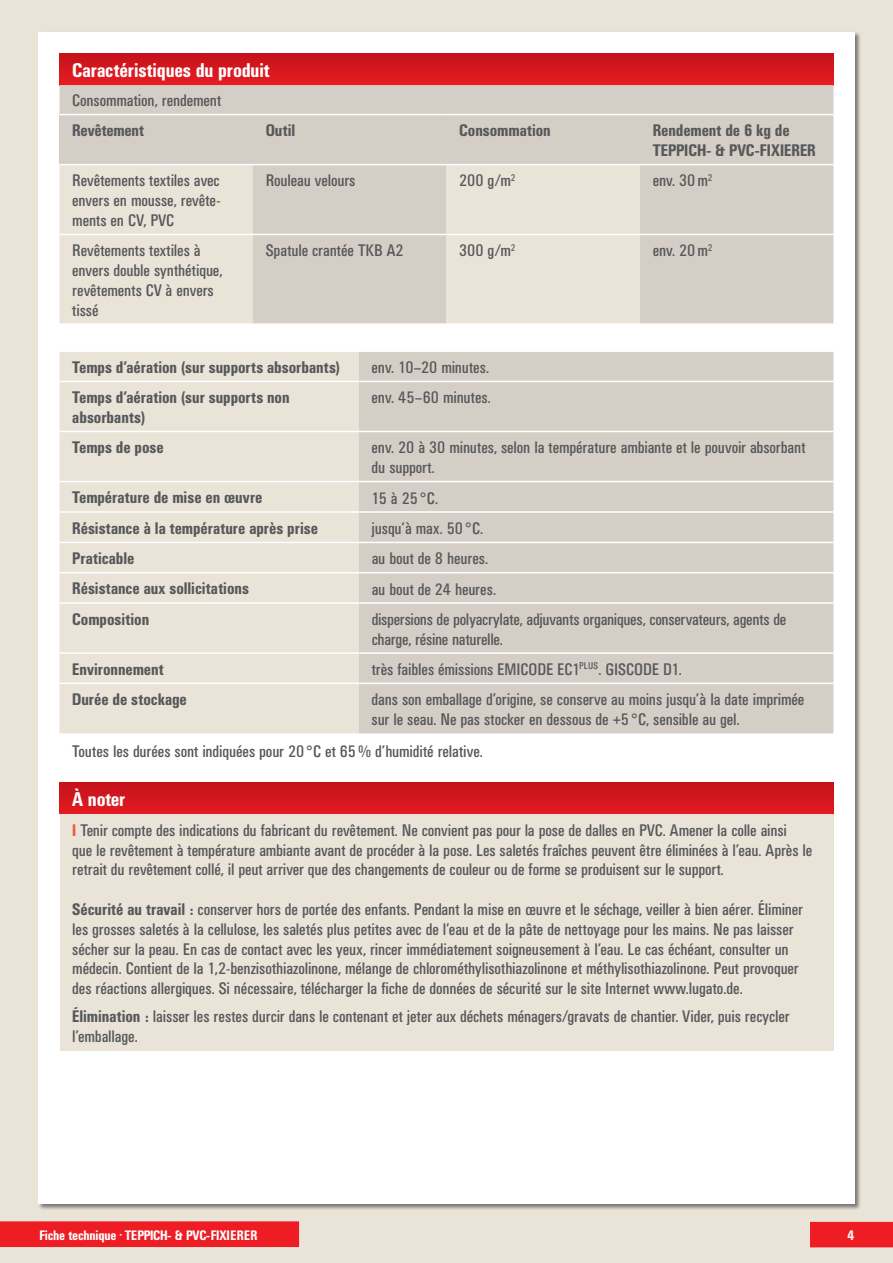
<style>
.page{position:relative;width:893px;height:1263px;background:#e9e3d8}
.page>*{position:absolute;margin:0;border:0;box-sizing:border-box;transform-origin:0 0}
.t1{font:500 condensed 19.5px "UN11";letter-spacing:.005em;color:#fff}
.t2{font:condensed 16.5px/19.8px "UN11";color:#57585a}
.t3{font:500 condensed 16.5px/19.8px "UN11";letter-spacing:.01em;color:#57585a}
.t4{font:500 condensed 13.5px "UN11";color:#fff}
.s1{font-family:"Univers"}
.s2{font-weight:500;color:#f0593e}
.s3{font-weight:500}
</style>
<div class="page">
<div style="left:38px;top:32px;width:817px;height:1171px;background:#fff"></div>
<div style="left:810px;top:1222px;width:83px;height:25px;background:#ee1d23"></div>
<div style="left:0;top:1221px;width:299px;height:26px;background:#ee1d23"></div>
<div style="left:60px;top:782px;width:773px;height:32px;background:linear-gradient(to bottom,#c3121a,#e31a21)"></div>
<div style="left:60px;top:814px;width:773px;height:237px;background:#e9e3d8"></div>
<div style="left:60px;top:352px;width:299px;height:381px;background:#e9e3d8"></div>
<div style="left:359px;top:352px;width:474px;height:381px;background:#d5cec7"></div>
<hr style="left:60px;top:381px;width:299px;height:1px;background:#fff">
<hr style="left:359px;top:381px;width:474px;height:1px;background:#fff">
<hr style="left:60px;top:431px;width:299px;height:1px;background:#fff">
<hr style="left:359px;top:431px;width:474px;height:1px;background:#fff">
<hr style="left:60px;top:481px;width:299px;height:1px;background:#fff">
<hr style="left:359px;top:481px;width:474px;height:1px;background:#fff">
<hr style="left:60px;top:511px;width:299px;height:2px;background:#fff">
<hr style="left:359px;top:511px;width:474px;height:2px;background:#fff">
<hr style="left:60px;top:542px;width:299px;height:1px;background:#fff">
<hr style="left:359px;top:542px;width:474px;height:1px;background:#fff">
<hr style="left:60px;top:572px;width:299px;height:1px;background:#fff">
<hr style="left:359px;top:572px;width:474px;height:1px;background:#fff">
<hr style="left:60px;top:602px;width:299px;height:2px;background:#fff">
<hr style="left:359px;top:602px;width:474px;height:2px;background:#fff">
<hr style="left:60px;top:652px;width:299px;height:2px;background:#fff">
<hr style="left:359px;top:652px;width:474px;height:2px;background:#fff">
<hr style="left:60px;top:683px;width:299px;height:1px;background:#fff">
<hr style="left:359px;top:683px;width:474px;height:1px;background:#fff">
<div style="left:60px;top:53px;width:773px;height:32px;background:linear-gradient(to bottom,#c3121b,#e81b22)"></div>
<div style="left:60px;top:85px;width:773px;height:238px;background:#d5cec7"></div>
<div style="left:60px;top:115px;width:193px;height:50px;background:#d5cec7"></div>
<div style="left:60px;top:165px;width:193px;height:158px;background:#e9e3d8"></div>
<div style="left:446px;top:165px;width:194px;height:158px;background:#e9e3d8"></div>
<hr style="left:60px;top:114px;width:193px;height:1px;background:#fff">
<hr style="left:253px;top:114px;width:193px;height:1px;background:#fff">
<hr style="left:446px;top:114px;width:194px;height:1px;background:#fff">
<hr style="left:640px;top:114px;width:193px;height:1px;background:#fff">
<hr style="left:60px;top:164px;width:193px;height:1px;background:#fff">
<hr style="left:253px;top:164px;width:193px;height:1px;background:#fff">
<hr style="left:446px;top:164px;width:194px;height:1px;background:#fff">
<hr style="left:640px;top:164px;width:193px;height:1px;background:#fff">
<hr style="left:60px;top:234px;width:193px;height:1px;background:#fff">
<hr style="left:253px;top:234px;width:193px;height:1px;background:#fff">
<hr style="left:446px;top:234px;width:194px;height:1px;background:#fff">
<hr style="left:640px;top:234px;width:193px;height:1px;background:#fff">
<p class="t1" style="left:72px;top:59px;width:199px">Caractéristiques du produit</p>
<p class="t2" style="left:72px;top:90px;width:150px">Consommation, rendement</p>
<p class="t3" style="left:72px;top:120px;width:73px">Revêtement</p>
<p class="t3" style="left:266px;top:120px;width:31px">Outil</p>
<p class="t3" style="left:459px;top:120px;width:93px">Consommation</p>
<p class="t3" style="left:653px;top:120px;width:164px">Rendement de 6 kg de<br>TEPPICH- &amp; PVC-FIXIERER</p>
<p class="t2" style="left:72px;top:171px;width:150px;text-align:justify">Revêtements textiles avec envers en mousse, revête&shy;ments en CV, PVC</p>
<p class="t2" style="left:266px;top:171px;width:91px">Rouleau velours</p>
<p class="t2" style="left:459px;top:171px;width:58px">200 g/m<sup>2</sup></p>
<p class="t2" style="left:653px;top:171px;width:61px">env. 30m<sup>2</sup></p>
<p class="t2" style="left:72px;top:240px;width:152px">Revêtements textiles à envers double synthétique, revêtements CV à envers tissé</p>
<p class="t2" style="left:266px;top:240px;width:139px">Spatule crantée TKB A2</p>
<p class="t2" style="left:459px;top:240px;width:58px">300 g/m<sup>2</sup></p>
<p class="t2" style="left:653px;top:240px;width:61px">env. 20m<sup>2</sup></p>
<p class="t3" style="left:72px;top:357px;width:269px">Temps d’aération (sur supports absorbants)</p>
<p class="t2" style="left:372px;top:357px;width:119px">env. 10–20 minutes.</p>
<p class="t3" style="left:72px;top:387px;width:219px">Temps d’aération (sur supports non absorbants)</p>
<p class="t2" style="left:372px;top:387px;width:121px">env. 45–60 minutes.</p>
<p class="t3" style="left:72px;top:437px;width:93px">Temps de pose</p>
<p class="t2" style="left:372px;top:437px;width:435px">env. 20 à 30 minutes, selon la température ambiante et le pouvoir absorbant du support.</p>
<p class="t3" style="left:72px;top:487px;width:192px">Température de mise en œuvre</p>
<p class="t2" style="left:372px;top:488px;width:68px">15 à 25<span class="s1">°</span>C.</p>
<p class="t3" style="left:72px;top:518px;width:247px">Résistance à la température après prise</p>
<p class="t2" style="left:372px;top:518px;width:113px">jusqu’à max. 50 <span class="s1">°</span>C.</p>
<p class="t3" style="left:72px;top:548px;width:64px">Praticable</p>
<p class="t2" style="left:372px;top:548px;width:118px">au bout de 8 heures.</p>
<p class="t3" style="left:72px;top:578px;width:178px">Résistance aux sollicitations</p>
<p class="t2" style="left:372px;top:579px;width:126px">au bout de 24 heures.</p>
<p class="t3" style="left:72px;top:609px;width:78px">Composition</p>
<p class="t2" style="left:372px;top:609px;width:416px">dispersions de polyacrylate, adjuvants organiques, conservateurs, agents de charge, résine naturelle.</p>
<p class="t3" style="left:72px;top:659px;width:93px">Environnement</p>
<p class="t2" style="left:372px;top:659px;width:311px">très faibles émissions EMICODE EC1<sup>PLUS</sup>. GISCODE D1.</p>
<p class="t3" style="left:72px;top:689px;width:116px">Durée de stockage</p>
<p class="t2" style="left:372px;top:689px;width:434px">dans son emballage d’origine, se conserve au moins jusqu’à la date imprimée sur le seau. Ne pas stocker en dessous de +5 <span class="s1">°</span>C, sensible au gel.</p>
<p class="t2" style="left:72px;top:741px;width:412px">Toutes les durées sont indiquées pour 20 <span class="s1">°</span>C et 65% d’humidité relative.</p>
<p class="t1" style="left:72px;top:788px;width:54px">À noter</p>
<p class="t2" style="left:72px;top:820px;width:741px"><span class="s2">I</span> Tenir compte des indications du fabricant du revêtement. Ne convient pas pour la pose de dalles en PVC. Amener la colle ainsi<br>que le revêtement à température ambiante avant de procéder à la pose. Les saletés fraîches peuvent être éliminées à l’eau. Après le retrait du revêtement collé, il peut arriver que des changements de couleur ou de forme se produisent sur le support.</p>
<p class="t2" style="left:72px;top:899px;width:732px"><span class="s3">Sécurité au travail :</span> conserver hors de portée des enfants. Pendant la mise en œuvre et le séchage, veiller à bien aérer. Éliminer les grosses saletés à la cellulose, les saletés plus petites avec de l’eau et de la pâte de nettoyage pour les mains. Ne pas laisser sécher sur la peau. En cas de contact avec les yeux, rincer immédiatement soigneusement à l’eau. Le cas échéant, consulter un médecin. Contient de la 1,2-benzisothiazolinone, mélange de chlorométhylisothiazolinone et méthylisothiazolinone. Peut provoquer des réactions allergiques. Si nécessaire, télécharger la fiche de données de sécurité sur le site Internet www.lugato.de.</p>
<p class="t2" style="left:72px;top:1007px;width:719px"><span class="s3">Élimination :</span> laisser les restes durcir dans le contenant et jeter aux déchets ménagers/gravats de chantier. Vider, puis recycler l’emballage.</p>
<p class="t4" style="left:39px;top:1227px;width:220px">Fiche technique <sup>•</sup> TEPPICH- &amp; PVC-FIXIERER</p>
<p class="t4" style="left:847px;top:1227px;width:8px">4</p>
</div>
